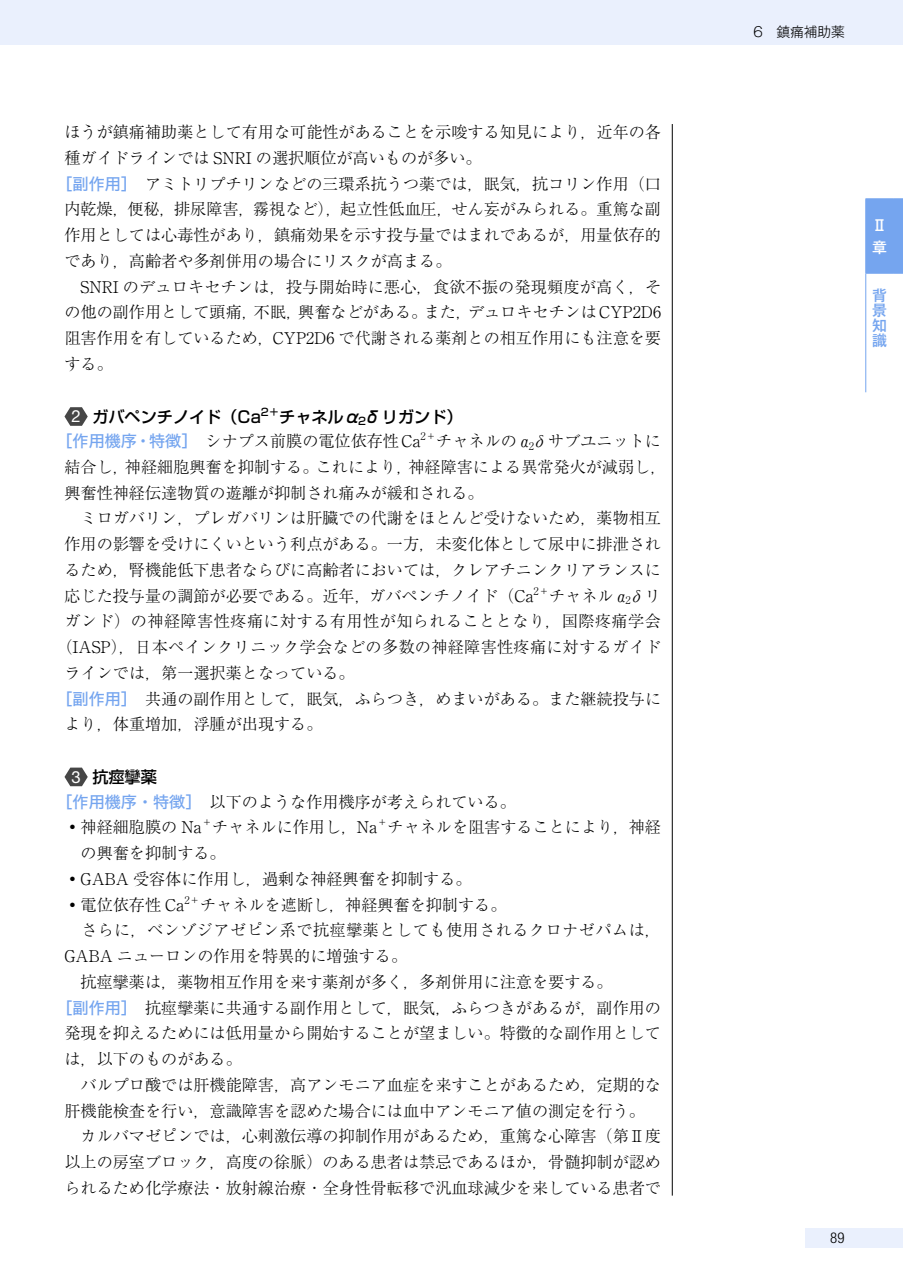
<style>
.page{position:relative;width:903px;height:1275px;background:#fff}
.page>*{position:absolute;margin:0;border:0;box-sizing:border-box;transform-origin:0 0}
.t1{font:300 16.1px "Ryumin Pr 6 N";color:#000}
.t2{font:300 16.1px "Ryumin Pr 6 N";letter-spacing:.03em;color:#000}
.t3{font:300 16.1px "Ryumin Pr 6 N";letter-spacing:.02em;color:#000}
.t4{font:500 16.1px "Shin Go Pr 6 N";color:#000}
.t5{font:500 14.88px/14.9px "Gothic MB101 Pr 6 N";color:#75a5ef;text-align:justify}
.t6{font:300 condensed 14.88px "Helvetica Neue LT Std";color:#000}
.t7{font:500 14.88px/22.1px "Gothic MB101 Pr 6 N";color:#fff}
.t8{font:300 13.65px "Gothic MB101 Pr 6 N";color:#000}
.s1{font-family:"Hira Kaku Pro N W5";font-weight:400;color:#75a5ef}
.s2{font-family:"Helvetica LT Std Fractions";font-weight:400;font-size:16.8px;color:#fff}
</style>
<div class="page">
<div style="left:805px;top:1228px;width:98px;height:20px;background:#eaf0fd"></div>
<hr style="left:672px;top:124px;width:1px;height:1072px;background:#000">
<div style="left:0;top:0;width:903px;height:45px;background:#eaf0fd"></div>
<svg style="left:64px;top:407px;width:24px;height:19px"></svg>
<svg style="left:64px;top:768px;width:24px;height:18px"></svg>
<hr style="left:865px;top:274px;width:1px;height:118px;background:#75a5ef">
<div style="left:865px;top:198px;width:38px;height:76px;background:#75a5ef"></div>
<p class="t1" style="left:64px;top:120px;width:598px">ほうが鎮痛補助薬として有用な可能性があることを示唆する知見により，近年の各</p>
<p class="t1" style="left:64px;top:145px;width:419px">種ガイドラインでは SNRI の選択順位が高いものが多い。</p>
<p class="t1" style="left:56px;top:171px;width:606px"><span class="s1">［副作用］　</span>アミトリプチリンなどの三環系抗うつ薬では，眠気，抗コリン作用（口</p>
<p class="t1" style="left:64px;top:197px;width:598px">内乾燥，便秘，排尿障害，霧視など），起立性低血圧，せん妄がみられる。重篤な副</p>
<p class="t1" style="left:64px;top:223px;width:598px">作用としては心毒性があり，鎮痛効果を示す投与量ではまれであるが，用量依存的</p>
<p class="t1" style="left:64px;top:248px;width:388px">であり，高齢者や多剤併用の場合にリスクが高まる。</p>
<p class="t1" style="left:64px;top:274px;width:598px">　SNRI のデュロキセチンは，投与開始時に悪心，食欲不振の発現頻度が高く，そ</p>
<p class="t1" style="left:64px;top:300px;width:598px">の他の副作用として頭痛，不眠，興奮などがある。また，デュロキセチンはCYP2D6</p>
<p class="t1" style="left:64px;top:326px;width:598px">阻害作用を有しているため，CYP2D6 で代謝される薬剤との相互作用にも注意を要</p>
<p class="t1" style="left:64px;top:351px;width:50px">する。</p>
<p class="t4" style="left:71px;top:403px;width:393px"><span class="s2">2</span> ガバペンチノイド（Ca<sup>2＋</sup>チャネルα<sub>2</sub>δリガンド）</p>
<p class="t1" style="left:56px;top:428px;width:606px"><span class="s1">［作用機序・特徴］　</span>シナプス前膜の電位依存性Ca<sup>2＋</sup>チャネルのα<sub>2</sub>δサブユニットに</p>
<p class="t1" style="left:64px;top:454px;width:603px">結合し，神経細胞興奮を抑制する。これにより，神経障害による異常発火が減弱し，</p>
<p class="t1" style="left:64px;top:480px;width:421px">興奮性神経伝達物質の遊離が抑制され痛みが緩和される。</p>
<p class="t1" style="left:64px;top:506px;width:598px">　ミロガバリン，プレガバリンは肝臓での代謝をほとんど受けないため，薬物相互</p>
<p class="t1" style="left:64px;top:531px;width:598px">作用の影響を受けにくいという利点がある。一方，未変化体として尿中に排泄され</p>
<p class="t1" style="left:64px;top:557px;width:598px">るため，腎機能低下患者ならびに高齢者においては，クレアチニンクリアランスに</p>
<p class="t1" style="left:64px;top:583px;width:598px">応じた投与量の調節が必要である。近年，ガバペンチノイド（Ca<sup>2＋</sup>チャネルα<sub>2</sub>δリ</p>
<p class="t2" style="left:64px;top:609px;width:598px">ガンド）の神経障害性疼痛に対する有用性が知られることとなり，国際疼痛学会</p>
<p class="t3" style="left:56px;top:634px;width:606px">（IASP），日本ペインクリニック学会などの多数の神経障害性疼痛に対するガイド</p>
<p class="t1" style="left:64px;top:660px;width:292px">ラインでは，第一選択薬となっている。</p>
<p class="t1" style="left:56px;top:686px;width:606px"><span class="s1">［副作用］　</span>共通の副作用として，眠気，ふらつき，めまいがある。また継続投与に</p>
<p class="t1" style="left:64px;top:712px;width:259px">より，体重増加，浮腫が出現する。</p>
<p class="t4" style="left:71px;top:764px;width:87px"><span class="s2">3</span> 抗痙攣薬</p>
<p class="t1" style="left:56px;top:789px;width:461px"><span class="s1">［作用機序・特徴］　</span>以下のような作用機序が考えられている。</p>
<p class="t1" style="left:64px;top:815px;width:598px">⿠神経細胞膜の Na<sup>＋</sup>チャネルに作用し，Na<sup>＋</sup>チャネルを阻害することにより，神経</p>
<p class="t1" style="left:81px;top:840px;width:147px">の興奮を抑制する。</p>
<p class="t1" style="left:64px;top:866px;width:409px">⿠GABA 受容体に作用し，過剰な神経興奮を抑制する。</p>
<p class="t1" style="left:64px;top:892px;width:443px">⿠電位依存性 Ca<sup>2＋</sup>チャネルを遮断し，神経興奮を抑制する。</p>
<p class="t2" style="left:64px;top:917px;width:598px">　さらに，ベンゾジアゼピン系で抗痙攣薬としても使用されるクロナゼパムは，</p>
<p class="t1" style="left:64px;top:943px;width:344px">GABA ニューロンの作用を特異的に増強する。</p>
<p class="t1" style="left:64px;top:969px;width:550px">　抗痙攣薬は，薬物相互作用を来す薬剤が多く，多剤併用に注意を要する。</p>
<p class="t1" style="left:56px;top:995px;width:606px"><span class="s1">［副作用］　</span>抗痙攣薬に共通する副作用として，眠気，ふらつきがあるが，副作用の</p>
<p class="t1" style="left:64px;top:1020px;width:598px">発現を抑えるためには低用量から開始することが望ましい。特徴的な副作用として</p>
<p class="t1" style="left:64px;top:1046px;width:179px">は，以下のものがある。</p>
<p class="t1" style="left:64px;top:1072px;width:598px">　バルプロ酸では肝機能障害，高アンモニア血症を来すことがあるため，定期的な</p>
<p class="t1" style="left:64px;top:1098px;width:582px">肝機能検査を行い，意識障害を認めた場合には血中アンモニア値の測定を行う。</p>
<p class="t1" style="left:64px;top:1123px;width:598px">　カルバマゼピンでは，心刺激伝導の抑制作用があるため，重篤な心障害（第Ⅱ度</p>
<p class="t1" style="left:64px;top:1149px;width:598px">以上の房室ブロック，高度の徐脈）のある患者は禁忌であるほか，骨髄抑制が認め</p>
<p class="t1" style="left:64px;top:1175px;width:598px">られるため化学療法・放射線治療・全身性骨転移で汎血球減少を来している患者で</p>
<p class="t8" style="left:753px;top:20px;width:93px">6　鎮痛補助薬</p>
<p class="t7" style="left:872px;top:213px;width:16px">Ⅱ章</p>
<p class="t5" style="left:872px;top:287px;width:16px">背景知識</p>
<p class="t6" style="left:830px;top:1229px;width:16px">89</p>
</div>
